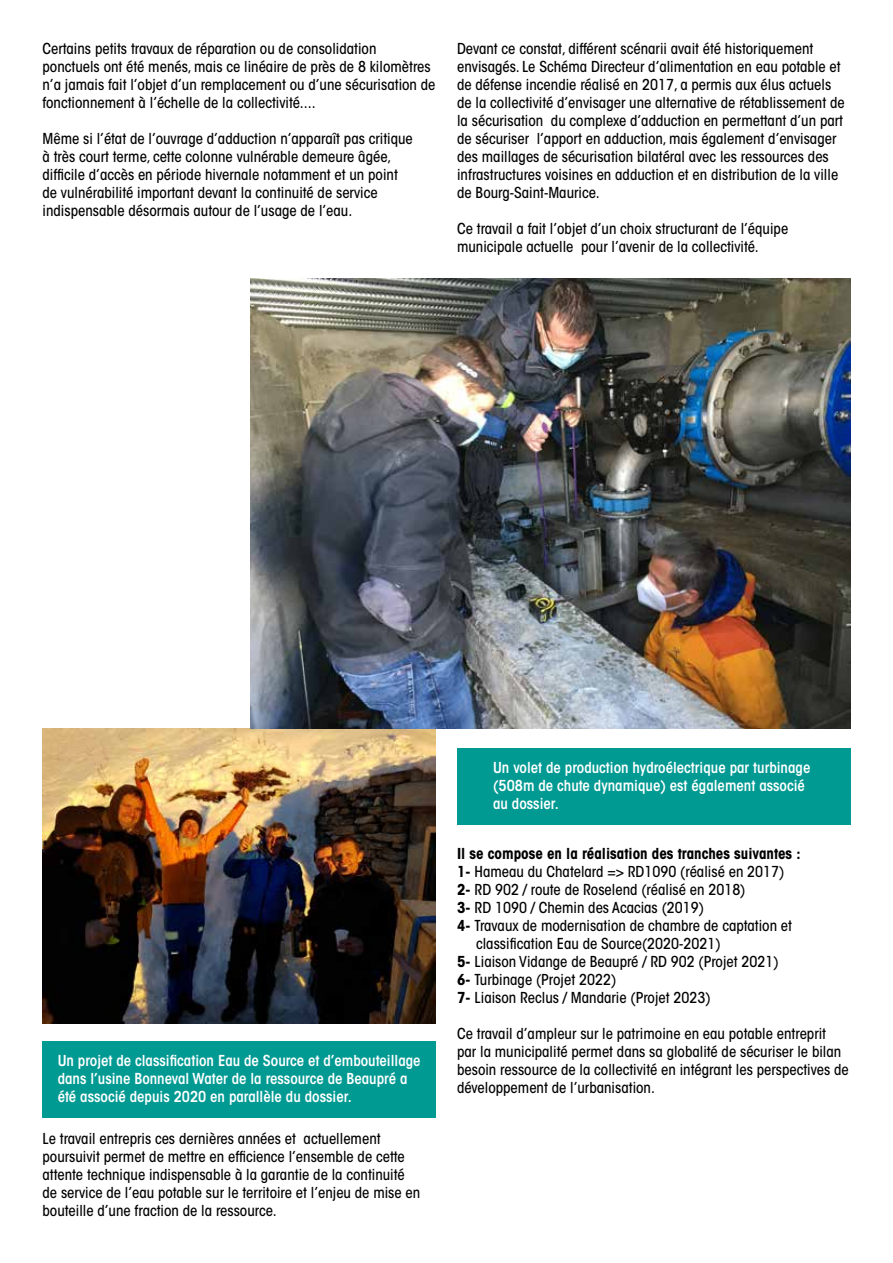
<style>
.page{position:relative;width:893px;height:1263px;background:#fff}
.page>*{position:absolute;margin:0;border:0;box-sizing:border-box;transform-origin:0 0}
.t1{font:500 condensed 15px/18px "ITC Avant Garde Std";color:#000}
.t2{font:600 condensed 15px/18px "ITC Avant Garde Std";color:#fff}
.t3{font:700 condensed 15px "ITC Avant Garde Std";color:#000}
.s1{font-weight:700}
</style>
<div class="page">
<div style="left:43px;top:1041px;width:393px;height:77px;background:#009a93"></div>
<div style="left:457px;top:748px;width:393px;height:77px;background:#009a93"></div>
<img style="left:43px;top:728px;width:393px;height:295px">
<img style="left:251px;top:279px;width:599px;height:449px">
<p class="t1" style="left:43px;top:39px;width:394px">Certains petits travaux de réparation ou de consolidation ponctuels ont été menés, mais ce linéaire de près de 8 kilomètres n’a jamais fait l’objet d’un remplacement ou d’une sécurisation de fonctionnement à l’échelle de la collectivité....</p>
<p class="t1" style="left:43px;top:129px;width:372px">Même si l’état de l’ouvrage d’adduction n’apparaît pas critique à très court terme, cette colonne vulnérable demeure âgée, difficile d’accès en période hivernale notamment et un point de vulnérabilité important devant la continuité de service indispensable désormais autour de l’usage de l’eau.</p>
<p class="t1" style="left:457px;top:39px;width:389px">Devant ce constat, différent scénarii avait été historiquement envisagés. Le Schéma Directeur d’alimentation en eau potable et de défense incendie réalisé en 2017, a permis aux élus actuels de la collectivité d’envisager une alternative de rétablissement de la sécurisation du complexe d’adduction en permettant d’un part de sécuriser l’apport en adduction, mais également d’envisager des maillages de sécurisation bilatéral avec les ressources des infrastructures voisines en adduction et en distribution de la ville de Bourg-Saint-Maurice.</p>
<p class="t1" style="left:457px;top:219px;width:333px">Ce travail a fait l’objet d’un choix structurant de l’équipe municipale actuelle pour l’avenir de la collectivité.</p>
<p class="t2" style="left:58px;top:1051px;width:364px">Un projet de classification Eau de Source et d’embouteillage dans l’usine Bonneval Water de la ressource de Beaupré a été associé depuis 2020 en parallèle du dossier.</p>
<p class="t1" style="left:43px;top:1129px;width:379px">Le travail entrepris ces dernières années et actuellement poursuivit permet de mettre en efficience l’ensemble de cette attente technique indispensable à la garantie de la continuité de service de l’eau potable sur le territoire et l’enjeu de mise en bouteille d’une fraction de la ressource.</p>
<p class="t2" style="left:493px;top:758px;width:319px">Un volet de production hydroélectrique par turbinage (508m de chute dynamique) est également associé au dossier.</p>
<p class="t3" style="left:457px;top:844px;width:345px">Il se compose en la réalisation des tranches suivantes :</p>
<p class="t1" style="left:457px;top:863px;width:329px"><span class="s1">1-</span> Hameau du Chatelard =&gt; RD1090 (réalisé en 2017)</p>
<p class="t1" style="left:457px;top:881px;width:290px"><span class="s1">2-</span> RD 902 / route de Roselend (réalisé en 2018)</p>
<p class="t1" style="left:457px;top:899px;width:248px"><span class="s1">3-</span> RD 1090 / Chemin des Acacias (2019)</p>
<p class="t1" style="left:457px;top:917px;width:336px"><span class="s1">4-</span> Travaux de modernisation de chambre de captation et</p>
<p class="t1" style="left:476px;top:935px;width:246px">classification Eau de Source(2020-2021)</p>
<p class="t1" style="left:457px;top:953px;width:323px"><span class="s1">5-</span> Liaison Vidange de Beaupré / RD 902 (Projet 2021)</p>
<p class="t1" style="left:457px;top:971px;width:161px"><span class="s1">6-</span> Turbinage (Projet 2022)</p>
<p class="t1" style="left:457px;top:989px;width:255px"><span class="s1">7-</span> Liaison Reclus / Mandarie (Projet 2023)</p>
<p class="t1" style="left:457px;top:1025px;width:393px">Ce travail d’ampleur sur le patrimoine en eau potable entreprit par la municipalité permet dans sa globalité de sécuriser le bilan besoin ressource de la collectivité en intégrant les perspectives de développement de l’urbanisation.</p>
</div>
